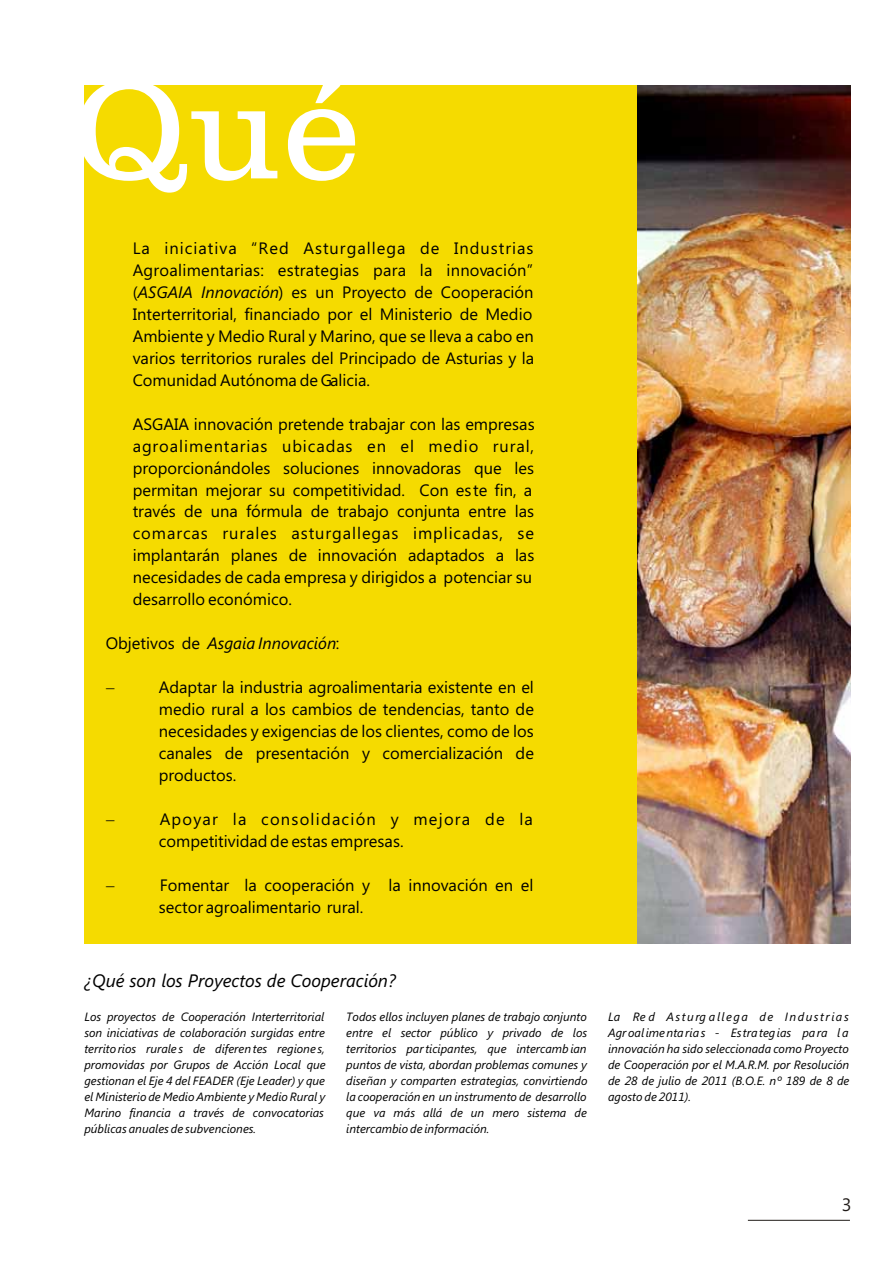
<style>
.page{position:relative;width:893px;height:1263px;background:#fff}
.page>*{position:absolute;margin:0;border:0;box-sizing:border-box;transform-origin:0 0}
.t1{font:143.55px "Clarendon T Lig";color:#fff}
.t2{font:italic 18px "Segoe UI";color:#000}
.t3{font:18px "Segoe Media Center";color:#1f1a17}
.t4{font:16.5px/21.9px "Segoe UI";color:#000;text-align:justify}
.t5{font:16.5px/21.9px "Segoe UI";letter-spacing:.035em;color:#000}
.t6{font:italic 16.5px "Segoe UI";color:#000}
.t7{font:italic 12px "Segoe UI";color:#000}
.t8{font:italic 12px "Segoe UI";letter-spacing:.125em;color:#000}
.s1{font-style:italic}
.s2{font-style:normal}
</style>
<div class="page">
<div style="left:84px;top:85px;width:553px;height:859px;background:#f5db00"></div>
<img style="left:637px;top:85px;width:213px;height:859px">
<hr style="left:748px;top:1220px;width:102px;height:1px;background:#1f1a17">
<h1 class="t1" style="left:71px;top:45px;width:292px">Qué</h1>
<p class="t4" style="left:133px;top:239px;width:403px">La iniciativa “Red Asturgallega de Industrias Agroalimentarias: estrategias para la innovación” (<span class="s1">ASGAIA Innovación</span>) es un Proyecto de Cooperación Interterritorial, financiado por el Ministerio de Medio Ambiente y Medio Rural y Marino, que se lleva a cabo en varios territorios rurales del Principado de Asturias y la Comunidad Autónoma de Galicia.</p>
<p class="t4" style="left:133px;top:415px;width:403px;text-align:left">ASGAIA innovación pretende trabajar con las empresas agroalimentarias ubicadas en el medio rural, proporcionándoles soluciones innovadoras que les permitan mejorar su competitividad. Con este fin, a través de una fórmula de trabajo conjunta entre las comarcas rurales asturgallegas implicadas, se implantarán planes de innovación adaptados a las necesidades de cada empresa y dirigidos a potenciar su desarrollo económico.</p>
<p class="t6" style="left:106px;top:637px;width:235px"><span class="s2">Objetivos de</span> Asgaia Innovación<span class="s2">:</span></p>
<p class="t4" style="left:159px;top:678px;width:377px">Adaptar la industria agroalimentaria existente en el medio rural a los cambios de tendencias, tanto de necesidades y exigencias de los clientes, como de los canales de presentación y comercialización de productos.</p>
<p class="t5" style="left:159px;top:810px;width:376px">Apoyar la consolidación y mejora de la competitividad de estas empresas.</p>
<p class="t4" style="left:159px;top:875px;width:376px">Fomentar la cooperación y la innovación en el sector agroalimentario rural.</p>
<p class="t2" style="left:84px;top:973px;width:313px">¿Qué son los Proyectos de Cooperación?</p>
<p class="t7" style="left:84px;top:1012px;width:241px">Los proyectos de Cooperación Interterritorial</p>
<p class="t7" style="left:346px;top:1012px;width:242px">Todos ellos incluyen planes de trabajo conjunto</p>
<p class="t8" style="left:608px;top:1012px;width:242px">La Red Asturg allega de Industrias</p>
<p class="t7" style="left:84px;top:1028px;width:242px">son iniciativas de colaboración surgidas entre</p>
<p class="t7" style="left:346px;top:1028px;width:242px">entre el sector público y privado de los</p>
<p class="t7" style="left:608px;top:1028px;width:242px">Agr oalimentarias - Estrategias para l a</p>
<p class="t7" style="left:84px;top:1044px;width:242px">territorios rurales de diferentes regione s,</p>
<p class="t7" style="left:346px;top:1044px;width:242px">territorios par ticipantes, que intercambian</p>
<p class="t7" style="left:608px;top:1044px;width:242px">innovación ha sido seleccionada como Proyecto</p>
<p class="t7" style="left:84px;top:1060px;width:243px">promovidas por Grupos de Acción Local que</p>
<p class="t7" style="left:346px;top:1060px;width:242px">puntos de vista, abordan problemas comunes y</p>
<p class="t7" style="left:608px;top:1060px;width:243px">de Cooperación por el M.A.R.M. por Resolución</p>
<p class="t7" style="left:84px;top:1076px;width:242px">gestionan el Eje 4 del FEADER (Eje Leader) y que</p>
<p class="t7" style="left:346px;top:1076px;width:243px">diseñan y comparten estrategias, convirtiendo</p>
<p class="t7" style="left:608px;top:1076px;width:243px">de 28 de julio de 2011 (B.O.E. nº 189 de 8 de</p>
<p class="t7" style="left:84px;top:1092px;width:242px">el Ministerio de Medio Ambiente y Medio Rural y</p>
<p class="t7" style="left:346px;top:1092px;width:242px">la cooperación en un instrumento de desarrollo</p>
<p class="t7" style="left:608px;top:1092px;width:84px">agosto de 2011).</p>
<p class="t7" style="left:84px;top:1108px;width:241px">Marino financia a través de convocatorias</p>
<p class="t7" style="left:346px;top:1108px;width:242px">que va más allá de un mero sistema de</p>
<p class="t7" style="left:84px;top:1124px;width:173px">públicas anuales de subvenciones.</p>
<p class="t7" style="left:346px;top:1124px;width:145px">intercambio de información.</p>
<p class="t3" style="left:842px;top:1194px;width:11px">3</p>
</div>
